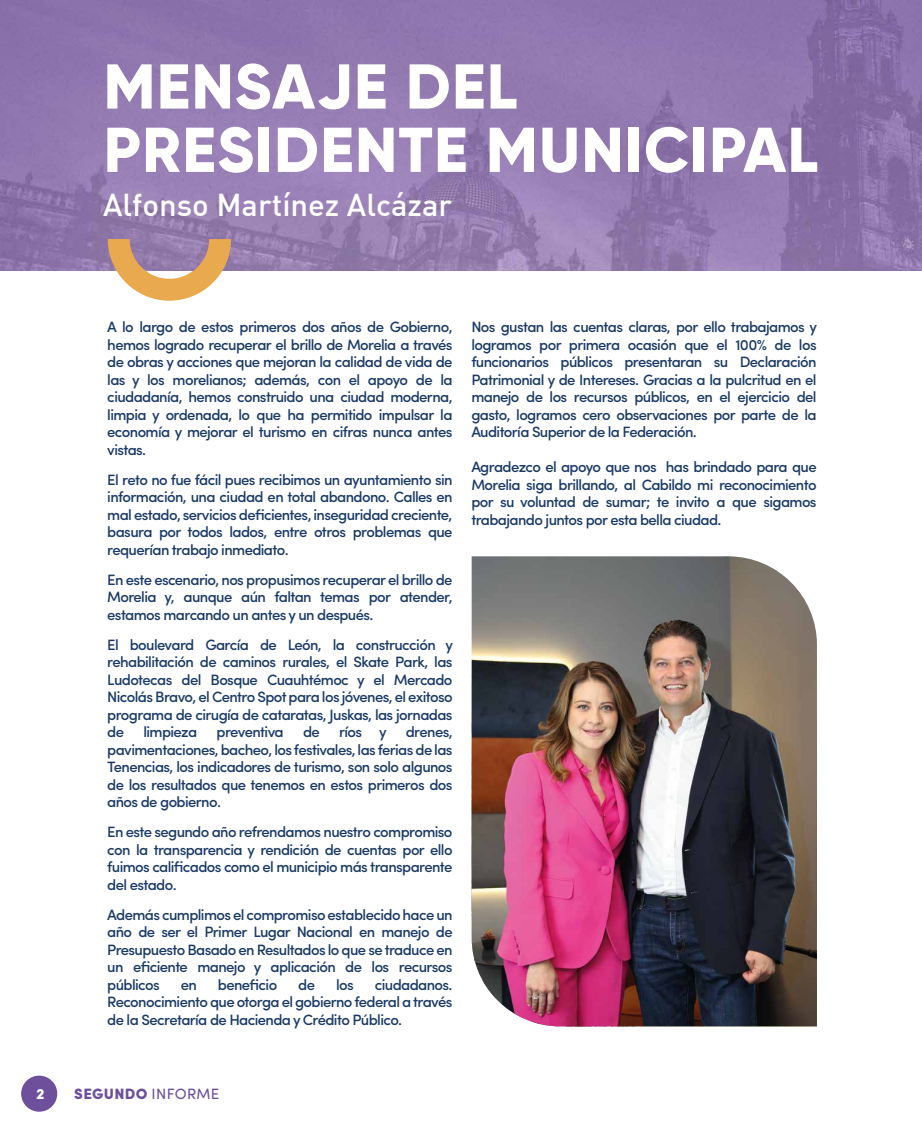
<style>
.page{position:relative;width:922px;height:1134px;background:#fff}
.page>*{position:absolute;margin:0;border:0;box-sizing:border-box;transform-origin:0 0}
.t1{font:800 63.25px/63.4px "Gilroy";letter-spacing:.02em;color:#fff}
.t2{font:500 31px "DIN";color:#fff}
.t3{font:500 15px/17.5px "Sofia Pro";letter-spacing:-.04em;color:#1b3b66;text-align:justify}
.t4{font:900 15px "Sofia Pro";letter-spacing:.02em;color:#6d4f9b}
.t5{font:900 15px "Sofia Pro";color:#fff}
.s1{font-weight:400}
</style>
<div class="page">
<div style="left:21px;top:1076px;width:36px;height:36px;background:#6d4f9b;border-radius:50%"></div>
<img style="left:0;top:0;width:921px;height:270px">
<svg style="left:108px;top:239px;width:123px;height:62px"></svg>
<img style="left:471px;top:556px;width:345px;height:470px">
<h1 class="t1" style="left:103px;top:54px;width:715px">MENSAJE DEL<br>PRESIDENTE MUNICIPAL</h1>
<h2 class="t2" style="left:103px;top:185px;width:350px">Alfonso Martínez Alcázar</h2>
<p class="t3" style="left:107px;top:317px;width:347px">A lo largo de estos primeros dos años de Gobierno, hemos logrado recuperar el brillo de Morelia a través de obras y acciones que mejoran la calidad de vida de las y los morelianos; además, con el apoyo de la ciudadanía, hemos construido una ciudad moderna, limpia y ordenada, lo que ha permitido impulsar la economía y mejorar el turismo en cifras nunca antes vistas.</p>
<p class="t3" style="left:107px;top:470px;width:347px">El reto no fue fácil pues recibimos un ayuntamiento sin información, una ciudad en total abandono. Calles en mal estado, servicios deficientes, inseguridad creciente, basura por todos lados, entre otros problemas que requerían trabajo inmediato.</p>
<p class="t3" style="left:107px;top:570px;width:347px">En este escenario, nos propusimos recuperar el brillo de Morelia y, aunque aún faltan temas por atender, estamos marcando un antes y un después.</p>
<p class="t3" style="left:107px;top:635px;width:347px">El boulevard García de León, la construcción y rehabilitación de caminos rurales, el Skate Park, las Ludotecas del Bosque Cuauhtémoc y el Mercado Nicolás Bravo, el Centro Spot para los jóvenes, el exitoso programa de cirugía de cataratas, Juskas, las jornadas de</p>
<p class="t3" style="left:107px;top:722px;width:347px;text-indent:298px">drenes, pavimentaciones, bacheo, los festivales, las ferias de las Tenencias, los indicadores de turismo, son solo algunos de los resultados que tenemos en estos primeros dos años de gobierno.</p>
<p class="t3" style="left:107px;top:822px;width:347px">En este segundo año refrendamos nuestro compromiso con la transparencia y rendición de cuentas por ello fuimos calificados como el municipio más transparente del estado.</p>
<p class="t3" style="left:107px;top:905px;width:347px">Además cumplimos el compromiso establecido hace un año de ser el Primer Lugar Nacional en manejo de Presupuesto Basado en Resultados lo que se traduce en un eficiente manejo y aplicación de los recursos públicos</p>
<p class="t3" style="left:143px;top:722px;width:55px">limpieza</p>
<p class="t3" style="left:216px;top:722px;width:69px">preventiva</p>
<p class="t3" style="left:303px;top:722px;width:18px">de</p>
<p class="t3" style="left:339px;top:722px;width:49px">ríos y</p>
<p class="t3" style="left:107px;top:975px;width:347px;text-indent:267px">ciudadanos.<br>Reconocimiento que otorga el gobierno federal a través de la Secretaría de Hacienda y Crédito Público.</p>
<p class="t3" style="left:181px;top:975px;width:18px">en</p>
<p class="t3" style="left:218px;top:975px;width:61px">beneficio</p>
<p class="t3" style="left:298px;top:975px;width:18px">de</p>
<p class="t3" style="left:336px;top:975px;width:19px">los</p>
<p class="t3" style="left:471px;top:317px;width:347px">Nos gustan las cuentas claras, por ello trabajamos y logramos por primera ocasión que el 100% de los funcionarios públicos presentaran su Declaración Patrimonial y de Intereses. Gracias a la pulcritud en el manejo de los recursos públicos, en el ejercicio del gasto, logramos cero observaciones por parte de la Auditoría Superior de la Federación.</p>
<p class="t3" style="left:471px;top:457px;width:347px">Agradezco el apoyo que nos has brindado para que Morelia siga brillando, al Cabildo mi reconocimiento por su voluntad de sumar; te invito a que sigamos trabajando juntos por esta bella ciudad.</p>
<p class="t5" style="left:36px;top:1082px;width:10px">2</p>
<p class="t4" style="left:74px;top:1082px;width:147px">SEGUNDO <span class="s1">INFORME</span></p>
</div>
